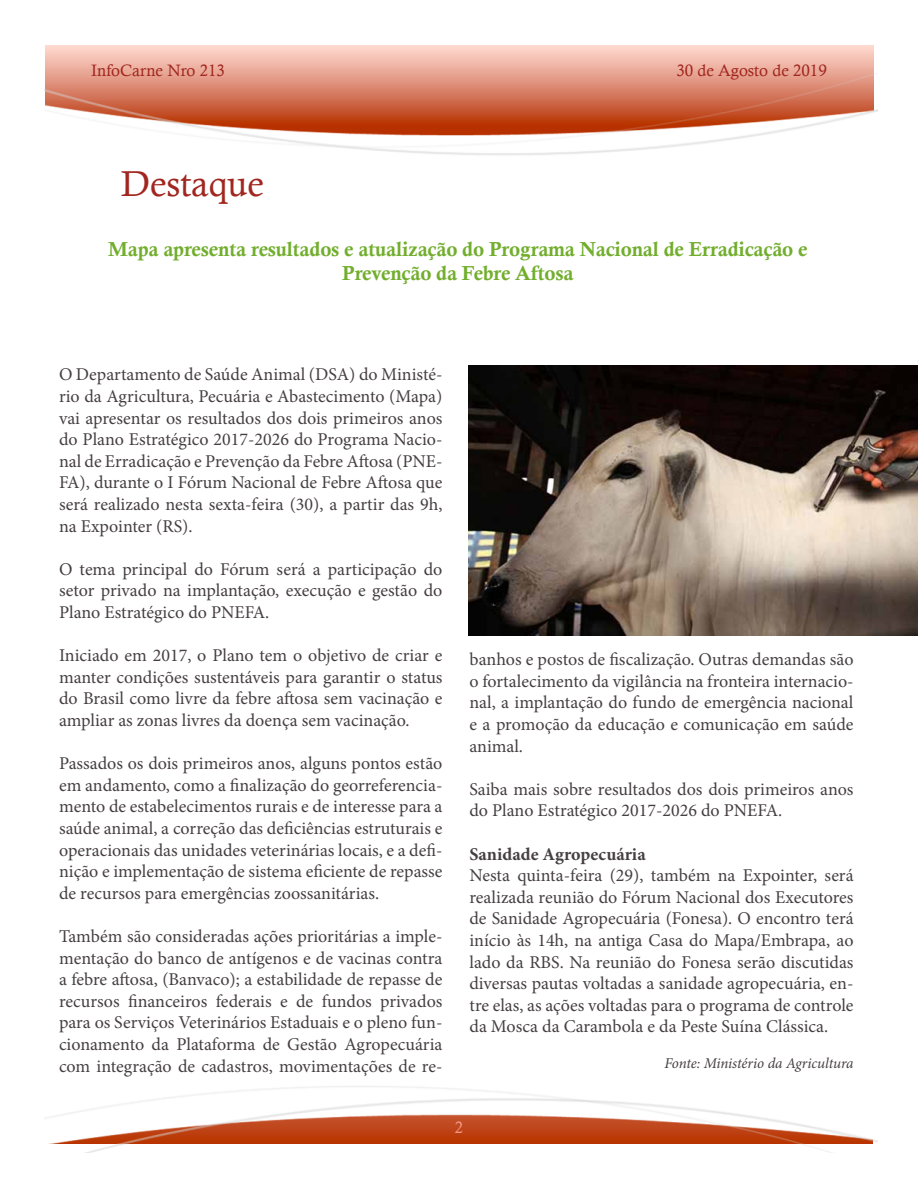
<style>
.page{position:relative;width:918px;height:1188px;background:#fff}
.page>*{position:absolute;margin:0;border:0;box-sizing:border-box;transform-origin:0 0}
.t1{font:36px "Calisto";color:#a1261f}
.t2{font:20.25px/24.3px "Calis MT Bol";letter-spacing:-.01em;color:#72ae2d;text-align:center}
.t3{font:18px/21.6px "Minion Pro";color:#463f42;text-align:justify}
.t4{font:700 18px "Minion Pro";letter-spacing:.005em;color:#463f42}
.t5{font:16.5px "Calisto";color:#a1261f}
.t6{font:16.5px "Calisto";color:#f39889}
.t7{font:italic 15px "Minion Pro";letter-spacing:-.01em;color:#463f42}
</style>
<div class="page">
<img style="left:44px;top:45px;width:834px;height:1107px">
<img style="left:468px;top:366px;width:450px;height:270px">
<p class="t5" style="left:91px;top:61px;width:135px">InfoCarne Nro 213</p>
<p class="t5" style="left:676px;top:61px;width:152px">30 de Agosto de 2019</p>
<h1 class="t1" style="left:121px;top:163px;width:145px">Destaque</h1>
<p class="t2" style="left:108px;top:237px;width:701px">Mapa apresenta resultados e atualização do Programa Nacional de Erradicação e<br>Prevenção da Febre Aftosa</p>
<p class="t3" style="left:59px;top:364px;width:385px">O Departamento de Saúde Animal (DSA) do Ministé&shy;rio da Agricultura, Pecuária e Abastecimento (Mapa) vai apresentar os resultados dos dois primeiros anos do Plano Estratégico 2017-2026 do Programa Nacio&shy;nal de Erradicação e Prevenção da Febre Aftosa (PNE-FA), durante o I Fórum Nacional de Febre Aftosa que será realizado nesta sexta-feira (30), a partir das 9h, na Expointer (RS).</p>
<p class="t3" style="left:59px;top:558px;width:385px">O tema principal do Fórum será a participação do setor privado na implantação, execução e gestão do Plano Estratégico do PNEFA.</p>
<p class="t3" style="left:59px;top:645px;width:385px">Iniciado em 2017, o Plano tem o objetivo de criar e manter condições sustentáveis para garantir o status do Brasil como livre da febre aftosa sem vacinação e ampliar as zonas livres da doença sem vacinação.</p>
<p class="t3" style="left:59px;top:753px;width:385px">Passados os dois primeiros anos, alguns pontos estão em andamento, como a finalização do georreferencia&shy;mento de estabelecimentos rurais e de interesse para a saúde animal, a correção das deficiências estruturais e operacionais das unidades veterinárias locais, e a defi&shy;nição e implementação de sistema eficiente de repasse de recursos para emergências zoossanitárias.</p>
<p class="t3" style="left:59px;top:926px;width:385px">Também são consideradas ações prioritárias a imple&shy;mentação do banco de antígenos e de vacinas contra a febre aftosa, (Banvaco); a estabilidade de repasse de recursos financeiros federais e de fundos privados para os Serviços Veterinários Estaduais e o pleno fun&shy;cionamento da Plataforma de Gestão Agropecuária com integração de cadastros, movimentações de re-</p>
<p class="t3" style="left:469px;top:649px;width:386px">banhos e postos de fiscalização. Outras demandas são o fortalecimento da vigilância na fronteira internacio&shy;nal, a implantação do fundo de emergência nacional e a promoção da educação e comunicação em saúde animal.</p>
<p class="t3" style="left:469px;top:778px;width:386px">Saiba mais sobre resultados dos dois primeiros anos do Plano Estratégico 2017-2026 do PNEFA.</p>
<p class="t4" style="left:469px;top:841px;width:178px">Sanidade Agropecuária</p>
<p class="t3" style="left:469px;top:865px;width:386px">Nesta quinta-feira (29), também na Expointer, será realizada reunião do Fórum Nacional dos Executores de Sanidade Agropecuária (Fonesa). O encontro terá início às 14h, na antiga Casa do Mapa/Embrapa, ao lado da RBS. Na reunião do Fonesa serão discutidas diversas pautas voltadas a sanidade agropecuária, en&shy;tre elas, as ações voltadas para o programa de controle da Mosca da Carambola e da Peste Suína Clássica.</p>
<p class="t7" style="left:664px;top:1053px;width:191px">Fonte: Ministério da Agricultura</p>
<p class="t6" style="left:455px;top:1118px;width:10px">2</p>
</div>
